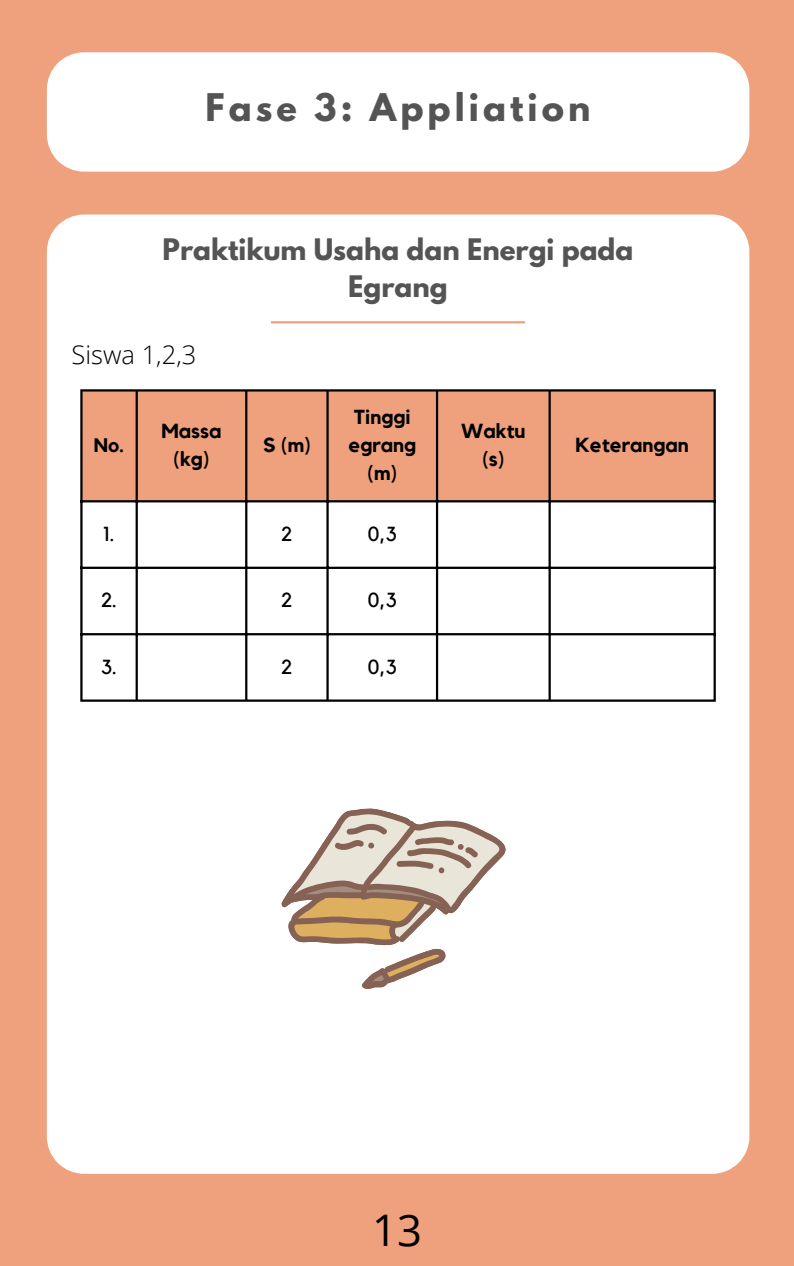
<style>
.page{position:relative;width:794px;height:1266px;background:#fff}
.page>*{position:absolute;margin:0;border:0;box-sizing:border-box;transform-origin:0 0}
.t1{font:43.5px "Open Sans";color:#000}
.t2{font:700 33.75px "League Spartan";letter-spacing:.12em;color:#545454}
.t3{font:700 26.25px/36.6px "League Spartan";color:#545454;text-align:center}
.t4{font:300 25.5px "Open Sans";color:#000}
.t5{font:700 20.25px/28.1px "Kollektif";color:#000;text-align:center}
.t6{font:20.25px "Kollektif";color:#000}
.t7{font:700 19.5px "Kollektif";color:#000}
</style>
<div class="page">
<div style="left:0;top:0;width:793px;height:1266px;background:#efa17d"></div>
<div style="left:47px;top:52px;width:702px;height:120px;background:#fff"></div>
<div style="left:47px;top:214px;width:702px;height:959px;background:#fff"></div>
<hr style="left:271px;top:321px;width:253px;height:2px;background:#efa17d">
<svg style="left:82px;top:391px;width:631px;height:109px"></svg>
<hr style="left:80px;top:391px;width:2px;height:308px;background:#000">
<hr style="left:135px;top:391px;width:3px;height:308px;background:#000">
<hr style="left:245px;top:391px;width:2px;height:308px;background:#000">
<hr style="left:326px;top:391px;width:2px;height:308px;background:#000">
<hr style="left:435px;top:391px;width:3px;height:308px;background:#000">
<hr style="left:548px;top:391px;width:2px;height:308px;background:#000">
<hr style="left:713px;top:391px;width:2px;height:308px;background:#000">
<hr style="left:80px;top:389px;width:635px;height:2px;background:#000">
<hr style="left:80px;top:500px;width:635px;height:2px;background:#000">
<hr style="left:80px;top:567px;width:635px;height:2px;background:#000">
<hr style="left:80px;top:633px;width:635px;height:2px;background:#000">
<hr style="left:80px;top:699px;width:635px;height:3px;background:#000">
<svg style="left:280px;top:808px;width:233px;height:181px;background:#ddd0c4"></svg>
<h2 class="t2" style="left:205px;top:91px;width:386px">Fase 3: Appliation</h2>
<p class="t3" style="left:162px;top:234px;width:472px">Praktikum Usaha dan Energi pada<br>Egrang</p>
<p class="t4" style="left:71px;top:337px;width:126px">Siswa 1,2,3</p>
<p class="t7" style="left:94px;top:436px;width:32px">No.</p>
<p class="t5" style="left:161px;top:418px;width:61px">Massa (kg)</p>
<p class="t5" style="left:263px;top:432px;width:49px">S (m)</p>
<p class="t5" style="left:348px;top:404px;width:69px">Tinggi egrang (m)</p>
<p class="t6" style="left:104px;top:524px;width:12px">1.</p>
<p class="t6" style="left:281px;top:524px;width:13px">2</p>
<p class="t6" style="left:368px;top:524px;width:30px">0,3</p>
<p class="t6" style="left:101px;top:591px;width:18px">2.</p>
<p class="t6" style="left:281px;top:591px;width:13px">2</p>
<p class="t6" style="left:368px;top:591px;width:30px">0,3</p>
<p class="t6" style="left:101px;top:657px;width:17px">3.</p>
<p class="t6" style="left:281px;top:657px;width:13px">2</p>
<p class="t6" style="left:368px;top:657px;width:30px">0,3</p>
<p class="t5" style="left:461px;top:418px;width:66px">Waktu (s)</p>
<p class="t5" style="left:575px;top:432px;width:115px">Keterangan</p>
<h1 class="t1" style="left:372px;top:1199px;width:51px">13</h1>
</div>
